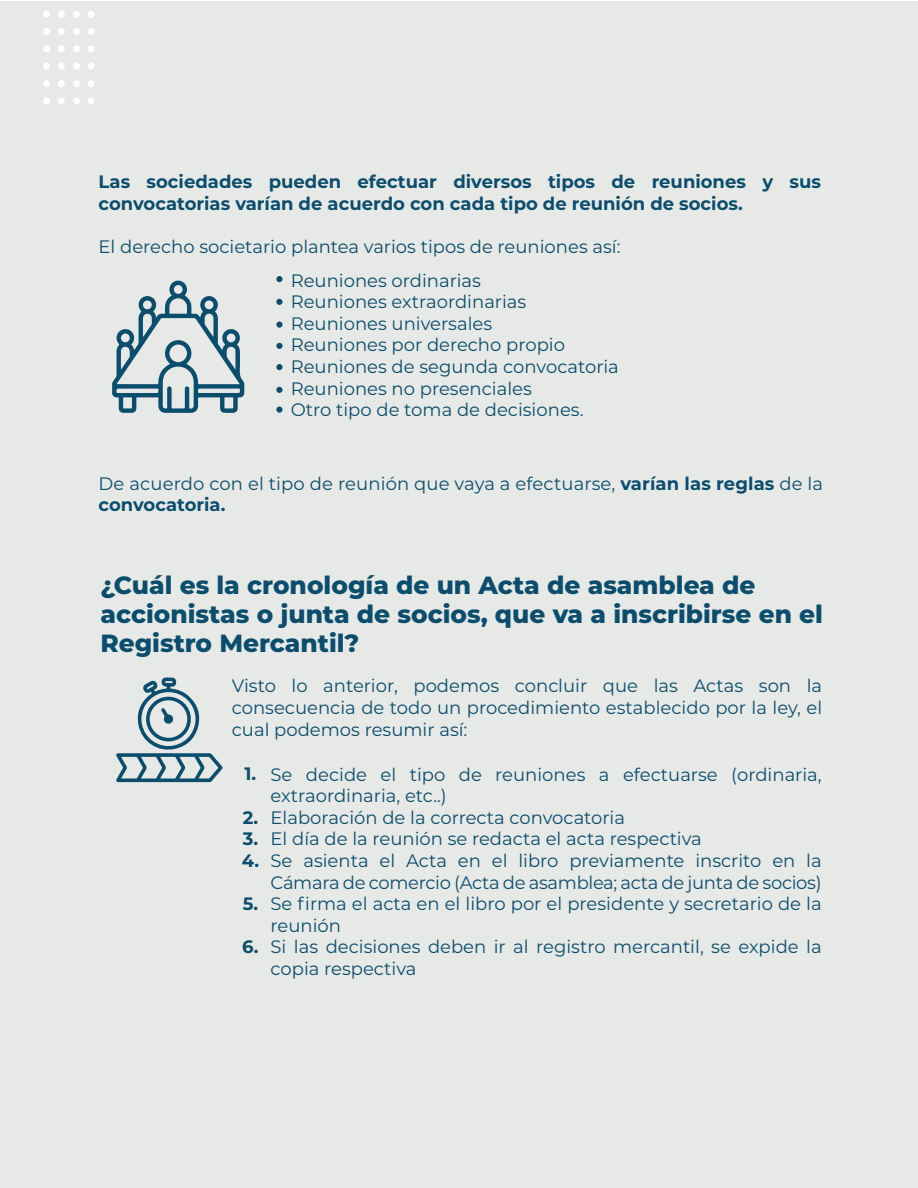
<style>
.page{position:relative;width:918px;height:1188px;background:#fff}
.page>*{position:absolute;margin:0;border:0;box-sizing:border-box;transform-origin:0 0}
.t1{font:800 24.9px/29.1px "Montserrat";color:#0b4d6d}
.t2{font:18px/21.6px "Montserrat";color:#0b4d6d}
.t3{font:700 18px/21.6px "Montserrat";color:#0b4d6d}
.s1{font-weight:700}
</style>
<div class="page">
<div style="left:0;top:1px;width:918px;height:1187px;background:#e7e9e7"></div>
<div style="left:43px;top:11px;width:7px;height:7px;background:#fff;border-radius:50%"></div>
<div style="left:43px;top:28px;width:7px;height:7px;background:#fff;border-radius:50%"></div>
<div style="left:43px;top:45px;width:7px;height:7px;background:#fff;border-radius:50%"></div>
<div style="left:43px;top:63px;width:7px;height:7px;background:#fff;border-radius:50%"></div>
<div style="left:43px;top:80px;width:7px;height:7px;background:#fff;border-radius:50%"></div>
<div style="left:43px;top:97px;width:7px;height:7px;background:#fff;border-radius:50%"></div>
<div style="left:58px;top:11px;width:7px;height:7px;background:#fff;border-radius:50%"></div>
<div style="left:58px;top:28px;width:7px;height:7px;background:#fff;border-radius:50%"></div>
<div style="left:58px;top:45px;width:7px;height:7px;background:#fff;border-radius:50%"></div>
<div style="left:58px;top:63px;width:7px;height:7px;background:#fff;border-radius:50%"></div>
<div style="left:58px;top:80px;width:7px;height:7px;background:#fff;border-radius:50%"></div>
<div style="left:58px;top:97px;width:7px;height:7px;background:#fff;border-radius:50%"></div>
<div style="left:73px;top:11px;width:7px;height:7px;background:#fff;border-radius:50%"></div>
<div style="left:73px;top:28px;width:7px;height:7px;background:#fff;border-radius:50%"></div>
<div style="left:73px;top:45px;width:7px;height:7px;background:#fff;border-radius:50%"></div>
<div style="left:73px;top:63px;width:7px;height:7px;background:#fff;border-radius:50%"></div>
<div style="left:73px;top:80px;width:7px;height:7px;background:#fff;border-radius:50%"></div>
<div style="left:73px;top:97px;width:7px;height:7px;background:#fff;border-radius:50%"></div>
<div style="left:88px;top:11px;width:7px;height:7px;background:#fff;border-radius:50%"></div>
<div style="left:88px;top:28px;width:7px;height:7px;background:#fff;border-radius:50%"></div>
<div style="left:88px;top:45px;width:7px;height:7px;background:#fff;border-radius:50%"></div>
<div style="left:88px;top:63px;width:7px;height:7px;background:#fff;border-radius:50%"></div>
<div style="left:88px;top:80px;width:7px;height:7px;background:#fff;border-radius:50%"></div>
<div style="left:88px;top:97px;width:7px;height:7px;background:#fff;border-radius:50%"></div>
<div style="left:276px;top:276px;width:7px;height:6px;background:#0b4d6d;border-radius:50%"></div>
<div style="left:276px;top:299px;width:7px;height:6px;background:#0b4d6d;border-radius:50%"></div>
<div style="left:276px;top:322px;width:7px;height:6px;background:#0b4d6d;border-radius:50%"></div>
<div style="left:276px;top:343px;width:7px;height:6px;background:#0b4d6d;border-radius:50%"></div>
<div style="left:276px;top:364px;width:7px;height:6px;background:#0b4d6d;border-radius:50%"></div>
<div style="left:276px;top:387px;width:7px;height:6px;background:#0b4d6d;border-radius:50%"></div>
<div style="left:276px;top:407px;width:7px;height:6px;background:#0b4d6d;border-radius:50%"></div>
<svg style="left:112px;top:281px;width:132px;height:132px"></svg>
<svg style="left:116px;top:677px;width:107px;height:105px"></svg>
<p class="t3" style="left:99px;top:170px;width:724px">Las sociedades pueden efectuar diversos tipos de reuniones y sus convocatorias varían de acuerdo con cada tipo de reunión de socios.</p>
<p class="t2" style="left:99px;top:235px;width:524px">El derecho societario plantea varios tipos de reuniones así:</p>
<p class="t2" style="left:291px;top:269px;width:330px">Reuniones ordinarias<br>Reuniones extraordinarias<br>Reuniones universales<br>Reuniones por derecho propio<br>Reuniones de segunda convocatoria<br>Reuniones no presenciales<br>Otro tipo de toma de decisiones.</p>
<p class="t2" style="left:99px;top:472px;width:726px">De acuerdo con el tipo de reunión que vaya a efectuarse, <span class="s1">varían las reglas</span> de la <span class="s1">convocatoria.</span></p>
<h1 class="t1" style="left:100px;top:569px;width:724px">¿Cuál es la cronología de un Acta de asamblea de accionistas o junta de socios, que va a inscribirse en el<br>Registro Mercantil?</h1>
<p class="t2" style="left:232px;top:675px;width:592px;text-align:justify">Visto lo anterior, podemos concluir que las Actas son la consecuencia de todo un procedimiento establecido por la ley, el cual podemos resumir así:</p>
<p class="t3" style="left:245px;top:762px;width:13px">1.</p>
<p class="t3" style="left:242px;top:805px;width:19px;text-align:justify">2.<br>3.<br>4.</p>
<p class="t3" style="left:243px;top:892px;width:17px">5.</p>
<p class="t3" style="left:242px;top:935px;width:18px">6.</p>
<p class="t2" style="left:271px;top:763px;width:553px">Se decide el tipo de reuniones a efectuarse (ordinaria, extraordinaria, etc..)<br>Elaboración de la correcta convocatoria<br>El día de la reunión se redacta el acta respectiva<br>Se asienta el Acta en el libro previamente inscrito en la Cámara de comercio (Acta de asamblea; acta de junta de socios)<br>Se firma el acta en el libro por el presidente y secretario de la reunión<br>Si las decisiones deben ir al registro mercantil, se expide la copia respectiva</p>
</div>
